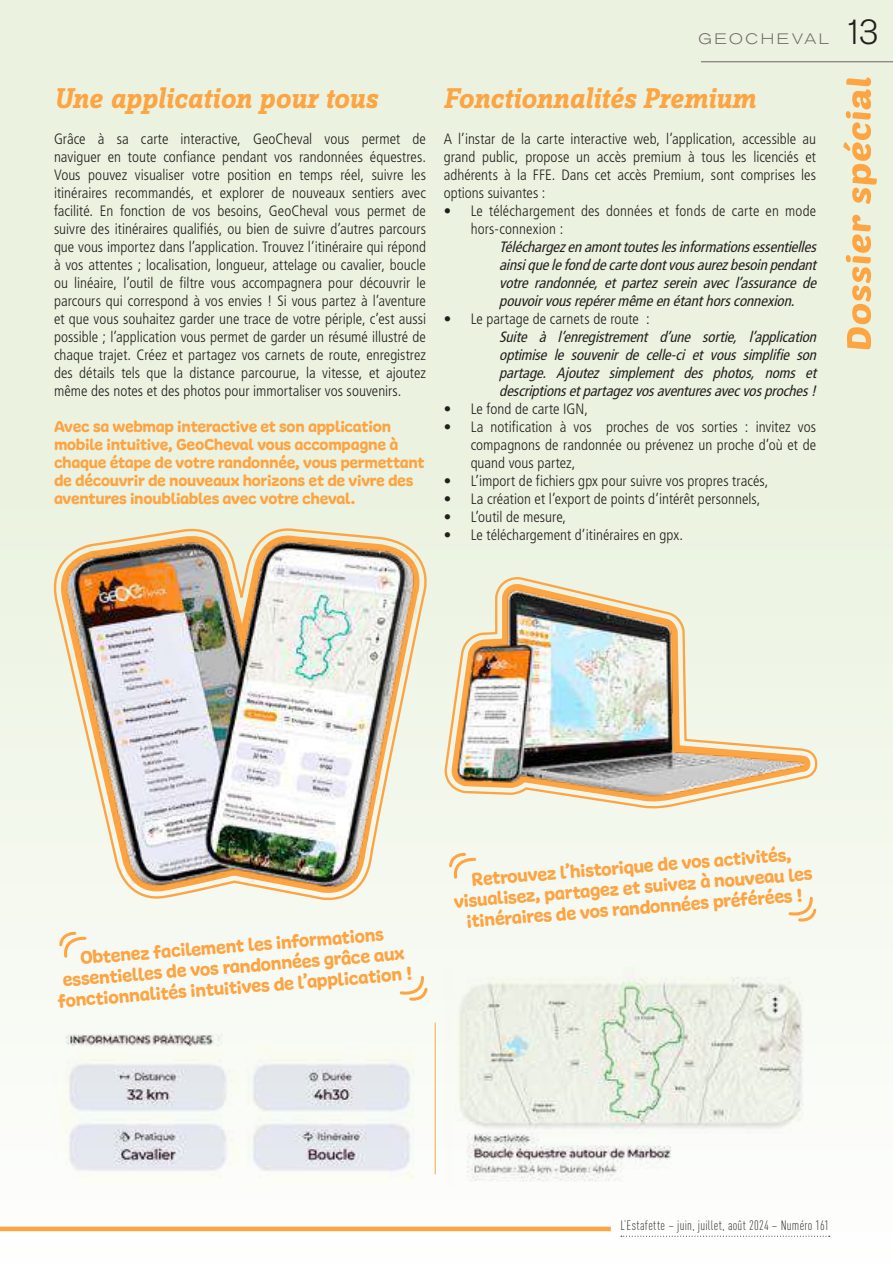
<style>
.page{position:relative;width:893px;height:1263px;background:#fff}
.page>*{position:absolute;margin:0;border:0;box-sizing:border-box;transform-origin:0 0}
.t1{font:300 34.5px "Akzidenz Grotesk BQ";color:#241f1f}
.t2{font:italic 700 29.7px "Zine Slab Dis";color:#fda443}
.t3{font:19.35px/20.7px "Freude";color:#fda443;text-align:center}
.t4{font:19.2px/20.7px "Freude";color:#fda443;text-align:center}
.t5{font:16.8px/18px "Freude";letter-spacing:-.01em;color:#fda443}
.t6{font:300 condensed 15px/18px "Frutiger LT Std";letter-spacing:.005em;color:#241f1f;text-align:justify}
.t7{font:italic condensed 15px/18px "Frutiger LT Std";color:#241f1f;text-align:justify}
.t8{font:300 expanded 15px "Akzidenz Grotesk BQ";letter-spacing:.18em;color:#726a6a}
.t9{font:300 13.5px "DIN Cond";letter-spacing:.02em;color:#241f1f}
</style>
<div class="page">
<div style="left:0;top:0;width:893px;height:1263px;background:linear-gradient(to bottom,#e6f0d9,#fbfcf8)"></div>
<svg style="left:843px;top:77px;width:34px;height:272px;background:#f0d8ac"></svg>
<hr style="left:701px;top:61px;width:192px;height:1px;background:#726a6a">
<svg style="left:814px;top:1236px;width:16px;height:1px"></svg>
<svg style="left:53px;top:528px;width:376px;height:374px"></svg>
<svg style="left:55px;top:530px;width:364px;height:367px"></svg>
<img style="left:61px;top:538px;width:357px;height:351px">
<svg style="left:444px;top:574px;width:374px;height:235px;background:#eff0dc"></svg>
<svg style="left:454px;top:579px;width:360px;height:684px"></svg>
<img style="left:458px;top:590px;width:346px;height:207px">
<img style="left:55px;top:1022px;width:371px;height:166px">
<img style="left:444px;top:967px;width:372px;height:220px">
<svg style="left:57px;top:930px;width:31px;height:30px"></svg>
<svg style="left:398px;top:974px;width:32px;height:28px"></svg>
<svg style="left:447px;top:851px;width:31px;height:29px"></svg>
<svg style="left:787px;top:895px;width:31px;height:28px"></svg>
<hr style="left:0;top:1227px;width:611px;height:4px;background:#fda443">
<hr style="left:435px;top:1023px;width:1px;height:151px;background:#fda443">
<h2 class="t2" style="left:54px;top:83px;width:325px">Une application pour tous</h2>
<p class="t6" style="left:54px;top:130px;width:374px">Grâce à sa carte interactive, GeoCheval vous permet de naviguer en toute confiance pendant vos randonnées équestres.<br>Vous pouvez visualiser votre position en temps réel, suivre les itinéraires recommandés, et explorer de nouveaux sentiers avec facilité. En fonction de vos besoins, GeoCheval vous permet de suivre des itinéraires qualifiés, ou bien de suivre d’autres parcours que vous importez dans l’application. Trouvez l’itinéraire qui répond à vos attentes ; localisation, longueur, attelage ou cavalier, boucle ou linéaire, l’outil de filtre vous accompagnera pour découvrir le parcours qui correspond à vos envies ! Si vous partez à l’aventure et que vous souhaitez garder une trace de votre périple, c’est aussi possible ; l’application vous permet de garder un résumé illustré de chaque trajet. Créez et partagez vos carnets de route, enregistrez des détails tels que la distance parcourue, la vitesse, et ajoutez même des notes et des photos pour immortaliser vos souvenirs.</p>
<p class="t5" style="left:54px;top:418px;width:372px">Avec sa webmap interactive et son application mobile intuitive, GeoCheval vous accompagne à chaque étape de votre randonnée, vous permettant de découvrir de nouveaux horizons et de vivre des aventures inoubliables avec votre cheval.</p>
<p class="t8" style="left:698px;top:30px;width:132px">GEOCHEVAL</p>
<h2 class="t2" style="left:444px;top:83px;width:313px">Fonctionnalités Premium</h2>
<p class="t6" style="left:444px;top:130px;width:374px">A l’instar de la carte interactive web, l’application, accessible au grand public, propose un accès premium à tous les licenciés et adhérents à la FFE. Dans cet accès Premium, sont comprises les options suivantes :</p>
<p class="t6" style="left:471px;top:202px;width:347px;text-indent:-27px">• Le téléchargement des données et fonds de carte en mode hors-connexion :</p>
<p class="t7" style="left:499px;top:238px;width:322px">Téléchargezenamonttouteslesinformationsessentielles ainsiquelefonddecartedontvousaurezbesoinpendant votre randonnée, et partez serein avec l’assurance de pouvoirvousrepérermêmeenétanthorsconnexion.</p>
<p class="t6" style="left:444px;top:310px;width:208px">• Le partage de carnets de route :</p>
<p class="t7" style="left:499px;top:328px;width:322px">Suite à l’enregistrement d’une sortie, l’application optimise le souvenir de celle-ci et vous simplifie son partage. Ajoutez simplement des photos, noms et descriptionsetpartagezvosaventuresavecvosproches!</p>
<p class="t6" style="left:444px;top:400px;width:146px">• Le fond de carte IGN,</p>
<p class="t6" style="left:471px;top:418px;width:347px;text-indent:-27px">• La notification à vos proches de vos sorties : invitez vos compagnons de randonnée ou prévenez un proche d’où et de quand vous partez,</p>
<p class="t6" style="left:444px;top:472px;width:326px">• L’import de fichiers gpx pour suivre vos propres tracés,</p>
<p class="t6" style="left:444px;top:490px;width:318px">• La création et l’export de points d’intérêt personnels,</p>
<p class="t6" style="left:444px;top:508px;width:124px">• L’outil de mesure,</p>
<p class="t6" style="left:444px;top:526px;width:241px">• Le téléchargement d’itinéraires en gpx.</p>
<h1 class="t1" style="left:843px;top:12px;width:37px">13</h1>
<p class="t3" style="left:54px;top:951px;width:357px;rotate:-5deg">Obtenez facilement les informations essentielles de vos randonnées grâce aux fonctionnalités intuitives de l’application !</p>
<p class="t4" style="left:452px;top:869px;width:361px;rotate:-4deg">Retrouvez l’historique de vos activités, visualisez, partagez et suivez à nouveau les itinéraires de vos randonnées préférées !</p>
<p class="t9" style="left:620px;top:1217px;width:210px">L’Estafette – juin, juillet, août 2024 – Numéro 161</p>
</div>
